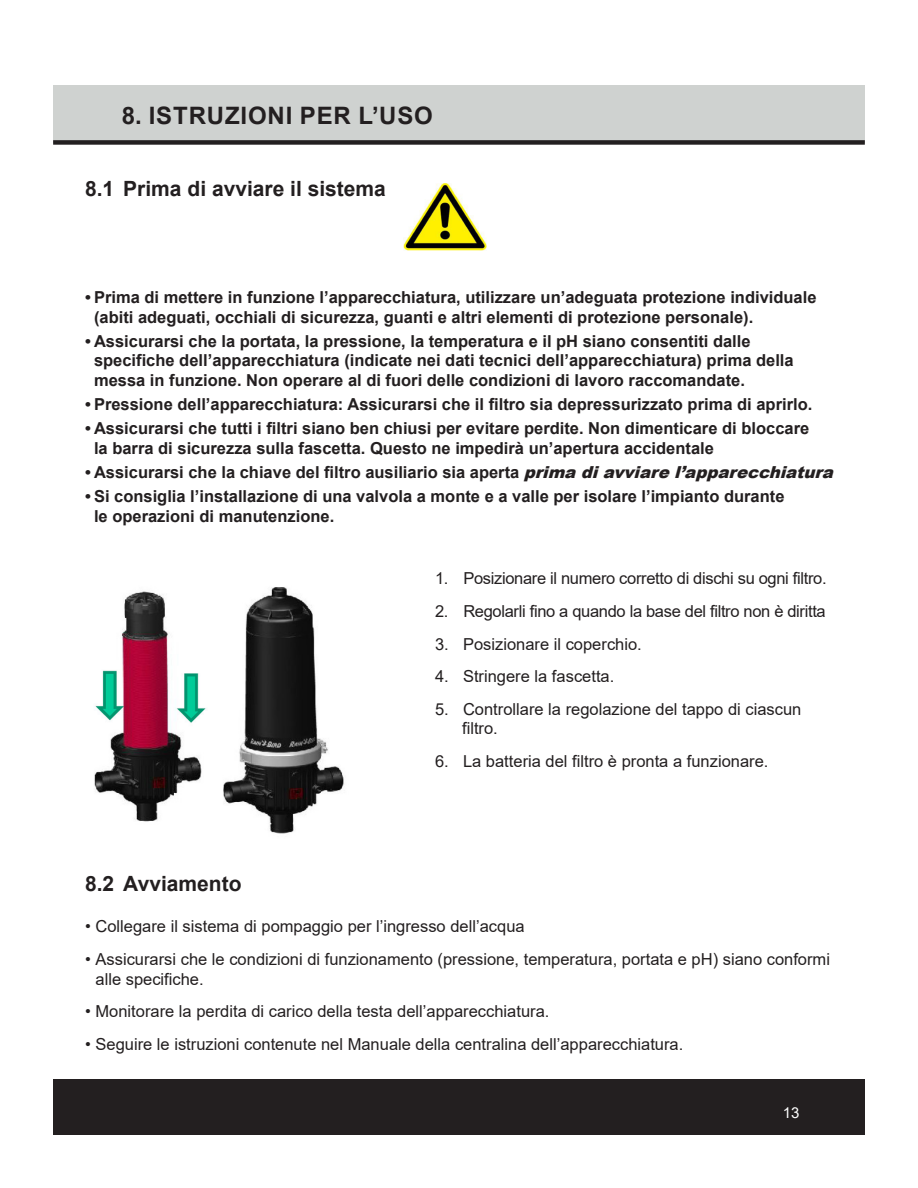
<style>
.page{position:relative;width:918px;height:1188px;background:#fff}
.page>*{position:absolute;margin:0;border:0;box-sizing:border-box;transform-origin:0 0}
.t1{font:700 24px "Arial";letter-spacing:.035em;color:#231f20}
.t2{font:700 21px "Arial";color:#231f20}
.t3{font:700 16.5px/19.8px "Arial";color:#231f20}
.t4{font:16.5px/19.8px "Arial";color:#231f20}
.t5{font:16.5px "Arial";letter-spacing:-.02em;color:#231f20}
.t6{font:15px "Arial";color:#fff}
.s1{font-weight:900;font-style:italic}
</style>
<div class="page">
<div style="left:53px;top:85px;width:812px;height:57px;background:#cfd2d0"></div>
<div style="left:53px;top:140px;width:812px;height:5px;background:#231f20"></div>
<div style="left:53px;top:1080px;width:812px;height:55px;background:#231f20"></div>
<img style="left:404px;top:184px;width:82px;height:67px">
<img style="left:94px;top:587px;width:250px;height:247px">
<p class="t1" style="left:122px;top:98px;width:313px">8. ISTRUZIONI PER L’USO</p>
<p class="t2" style="left:85px;top:174px;width:302px">8.1 Prima di avviare il sistema</p>
<p class="t3" style="left:94px;top:287px;width:724px;text-indent:-9px">• Prima di mettere in funzione l’apparecchiatura, utilizzare un’adeguata protezione individuale (abiti adeguati, occhiali di sicurezza, guanti e altri elementi di protezione personale).</p>
<p class="t3" style="left:94px;top:331px;width:701px;text-indent:-9px">• Assicurarsi che la portata, la pressione, la temperatura e il pH siano consentiti dalle specifiche dell’apparecchiatura (indicate nei dati tecnici dell’apparecchiatura) prima della messa in funzione. Non operare al di fuori delle condizioni di lavoro raccomandate.</p>
<p class="t3" style="left:85px;top:395px;width:729px">• Pressione dell’apparecchiatura: Assicurarsi che il filtro sia depressurizzato prima di aprirlo.</p>
<p class="t3" style="left:94px;top:419px;width:717px;text-indent:-9px">• Assicurarsi che tutti i filtri siano ben chiusi per evitare perdite. Non dimenticare di bloccare la barra di sicurezza sulla fascetta. Questo ne impedirà un’apertura accidentale</p>
<p class="t3" style="left:85px;top:463px;width:756px">• Assicurarsi che la chiave del filtro ausiliario sia aperta <span class="s1">primadiavviarel’apparecchiatura</span></p>
<p class="t3" style="left:94px;top:487px;width:692px;text-indent:-9px">• Si consiglia l’installazione di una valvola a monte e a valle per isolare l’impianto durante le operazioni di manutenzione.</p>
<p class="t5" style="left:435px;top:567px;width:393px">1. Posizionare il numero corretto di dischi su ogni filtro.</p>
<p class="t5" style="left:435px;top:600px;width:392px">2. Regolarli fino a quando la base del filtro non è diritta</p>
<p class="t4" style="left:435px;top:634px;width:208px">3. Posizionare il coperchio.</p>
<p class="t4" style="left:435px;top:666px;width:181px">4. Stringere la fascetta.</p>
<p class="t4" style="left:462px;top:699px;width:341px;text-indent:-27px">5. Controllare la regolazione del tappo di ciascun filtro.</p>
<p class="t4" style="left:435px;top:751px;width:335px">6. La batteria del filtro è pronta a funzionare.</p>
<p class="t2" style="left:85px;top:869px;width:158px">8.2 Avviamento</p>
<p class="t4" style="left:85px;top:917px;width:441px">• Collegare il sistema di pompaggio per l’ingresso dell’acqua</p>
<p class="t4" style="left:96px;top:949px;width:736px;text-indent:-10px">• Assicurarsi che le condizioni di funzionamento (pressione, temperatura, portata e pH) siano conformi alle specifiche.</p>
<p class="t4" style="left:85px;top:1001px;width:466px">• Monitorare la perdita di carico della testa dell’apparecchiatura.</p>
<p class="t4" style="left:85px;top:1034px;width:600px">• Seguire le istruzioni contenute nel Manuale della centralina dell’apparecchiatura.</p>
<p class="t6" style="left:783px;top:1103px;width:18px">13</p>
</div>
